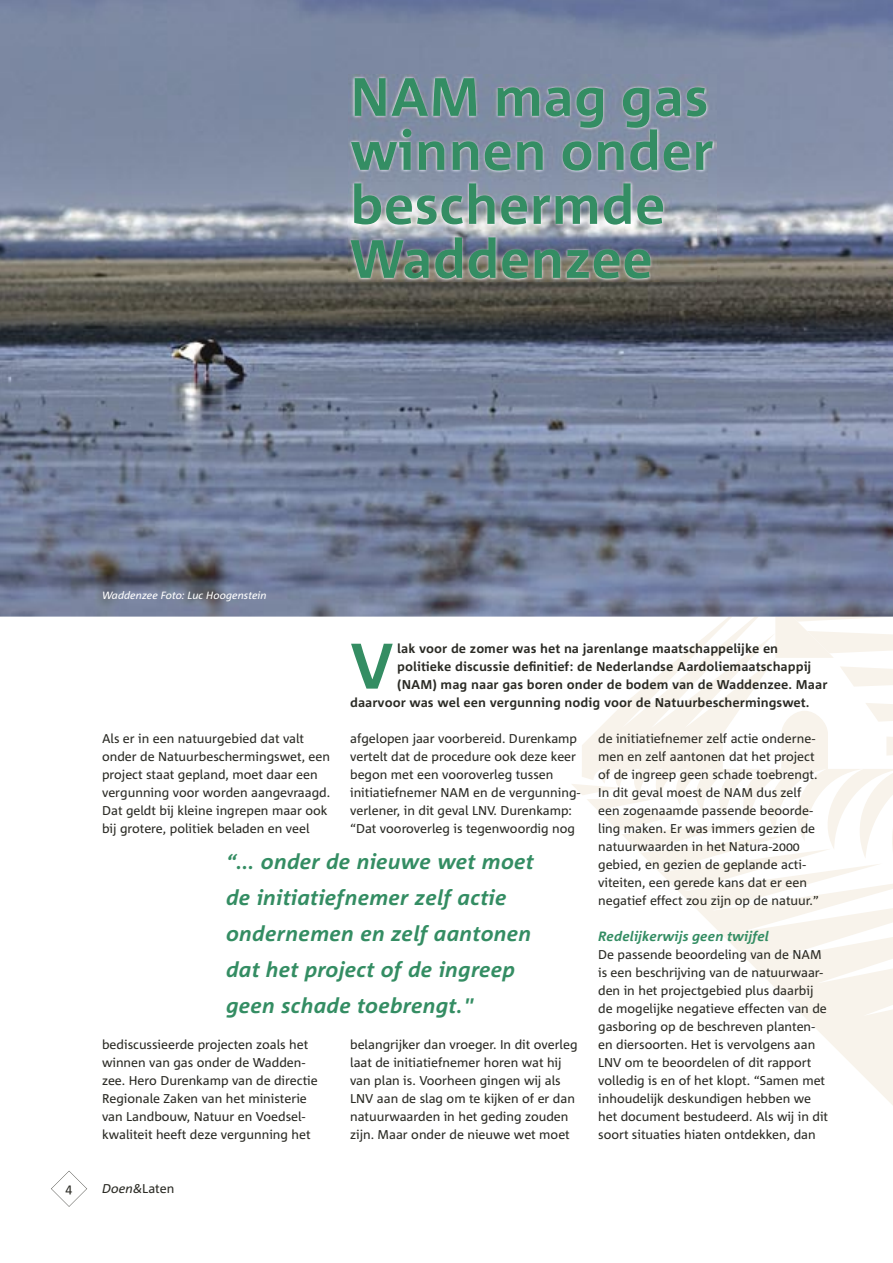
<style>
.page{position:relative;width:893px;height:1263px;background:#fff}
.page>*{position:absolute;margin:0;border:0;box-sizing:border-box;transform-origin:0 0}
.t1{font:64.35px "Agrofont Vet";color:#348d63}
.t2{font:54px/54px "Agrofont Vet";color:#348d63}
.t3{font:21px/36px "Agrofont Vet Cursief";color:#348d63}
.t4{font:13.5px "Agrofont Vet Cursief";color:#348d63}
.t5{font:12.75px/18px "Agrofont Normaal";color:#2b2b25}
.t6{font:12.75px "Agrofont Vet";color:#2b2b25}
.t7{font:12.75px "Agrofont Normaal Cursief";color:#2b2b25}
.t8{font:10.5px "Agrofont Normaal Cursief";color:#fff}
.s1{font-family:"Agrofont Normaal"}
</style>
<div class="page">
<svg style="left:660px;top:872px;width:233px;height:233px"></svg>
<svg style="left:572px;top:617px;width:321px;height:255px"></svg>
<img style="left:0;top:0;width:893px;height:617px">
<img style="left:348px;top:75px;width:368px;height:207px">
<svg style="left:51px;top:1171px;width:36px;height:36px"></svg>
<h2 class="t2" style="left:350px;top:72px;width:365px">NAM mag gas winnen onder beschermde<br>Waddenzee</h2>
<p class="t8" style="left:102px;top:589px;width:166px">Waddenzee Foto: Luc Hoogenstein</p>
<h1 class="t1" style="left:350px;top:631px;width:45px">V</h1>
<p class="t6" style="left:397px;top:641px;width:382px">lak voor de zomer was het na jarenlange maatschappelijke en</p>
<p class="t6" style="left:397px;top:659px;width:416px">politieke discussie definitief: de Nederlandse Aardoliemaatschappij</p>
<p class="t6" style="left:397px;top:677px;width:432px">(NAM) mag naar gas boren onder de bodem van de Waddenzee. Maar</p>
<p class="t6" style="left:350px;top:695px;width:461px">daarvoor was wel een vergunning nodig voor de Natuurbeschermingswet.</p>
<p class="t5" style="left:102px;top:730px;width:230px">Als er in een natuurgebied dat valt onder de Natuurbeschermingswet, een project staat gepland, moet daar een vergunning voor worden aangevraagd.<br>Dat geldt bij kleine ingrepen maar ook bij grotere, politiek beladen en veel</p>
<p class="t5" style="left:350px;top:730px;width:232px">afgelopen jaar voorbereid. Durenkamp vertelt dat de procedure ook deze keer begon met een vooroverleg tussen initiatiefnemer NAM en de vergunning&shy;verlener, in dit geval LNV. Durenkamp: “Dat vooroverleg is tegenwoordig nog</p>
<p class="t5" style="left:598px;top:730px;width:222px">de initiatiefnemer zelf actie onderne&shy;men en zelf aantonen dat het project of de ingreep geen schade toebrengt.<br>In dit geval moest de NAM dus zelf een zogenaamde passende beoorde&shy;ling maken. Er was immers gezien de natuurwaarden in het Natura-2000 gebied, en gezien de geplande acti&shy;viteiten, een gerede kans dat er een negatief effect zou zijn op de natuur.”</p>
<p class="t4" style="left:598px;top:929px;width:172px">Redelijkerwijs geen twijfel</p>
<p class="t5" style="left:598px;top:946px;width:231px">De passende beoordeling van de NAM is een beschrijving van de natuurwaar&shy;den in het projectgebied plus daarbij de mogelijke negatieve effecten van de gasboring op de beschreven planten&shy;en diersoorten. Het is vervolgens aan LNV om te beoordelen of dit rapport volledig is en of het klopt. “Samen met inhoudelijk deskundigen hebben we het document bestudeerd. Als wij in dit soort situaties hiaten ontdekken, dan</p>
<h3 class="t3" style="left:226px;top:844px;width:309px">“... onder de nieuwe wet moet de initiatiefnemer zelf actie ondernemen en zelf aantonen dat het project of de ingreep geen schade toebrengt."</h3>
<p class="t5" style="left:102px;top:1036px;width:217px">bediscussieerde projecten zoals het winnen van gas onder de Wadden&shy;zee. Hero Durenkamp van de directie Regionale Zaken van het ministerie van Landbouw, Natuur en Voedsel&shy;kwaliteit heeft deze vergunning het</p>
<p class="t5" style="left:350px;top:1036px;width:229px">belangrijker dan vroeger. In dit overleg laat de initiatiefnemer horen wat hij van plan is. Voorheen gingen wij als LNV aan de slag om te kijken of er dan natuurwaarden in het geding zouden zijn. Maar onder de nieuwe wet moet</p>
<p class="t5" style="left:66px;top:1180px;width:8px">4</p>
<p class="t7" style="left:102px;top:1181px;width:74px">Doen&amp;<span class="s1">Laten</span></p>
</div>
